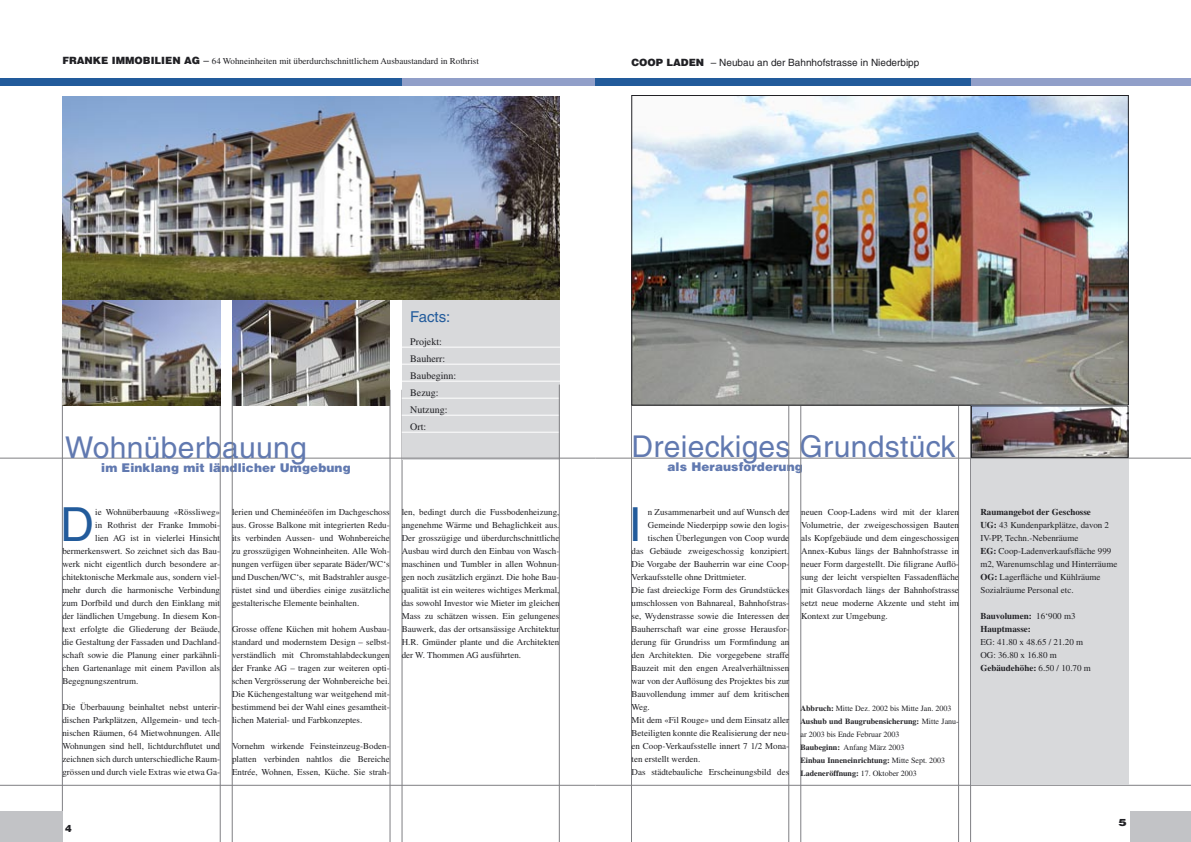
<style>
.page{position:relative;width:1191px;height:842px;background:#fff}
.page>*{position:absolute;margin:0;border:0;box-sizing:border-box;transform-origin:0 0}
.t1{font:47px "Helvetica";color:#225b9b}
.t2{font:30px "Helvetica";letter-spacing:.01em;color:#6179b0}
.t3{font:15px "Helvetica";color:#225b9b}
.t4{font:900 12px "Helvetica";letter-spacing:.01em;color:#6179b0}
.t5{font:10px "Helvetica";color:#212125}
.t6{font:10px/17px "Times";color:#212125}
.t7{font:900 10px "Helvetica";color:#212125}
.t8{font:900 10px "Helvetica";color:#212125;scale:1.23 1}
.t9{font:9px/13px "Times";color:#212125;text-align:justify}
.t10{font:700 9px/13px "Times";color:#212125}
.t11{font:8px/13px "Times";color:#212125}
.s1{font-family:"Helvetica";font-weight:900;font-size:10px}
.s2{font-family:"Helvetica";font-size:10px}
.s3{font-weight:900}
.s4{font-weight:700}
.s5{font-weight:400}
</style>
<div class="page">
<hr style="left:390px;top:390px;width:1px;height:452px;background:#7f7f83">
<hr style="left:402px;top:390px;width:1px;height:452px;background:#7f7f83">
<hr style="left:62px;top:390px;width:1px;height:452px;background:#7f7f83">
<hr style="left:0;top:785px;width:595px;height:1px;background:#7f7f83">
<div style="left:0;top:811px;width:62px;height:31px;background:#c2c3c6"></div>
<div style="left:402px;top:298px;width:157px;height:162px;background:#d8d9db"></div>
<hr style="left:402px;top:347px;width:190px;height:1px;background:#fff">
<hr style="left:402px;top:364px;width:190px;height:1px;background:#fff">
<hr style="left:402px;top:381px;width:190px;height:1px;background:#fff">
<hr style="left:402px;top:398px;width:190px;height:1px;background:#fff">
<hr style="left:402px;top:415px;width:190px;height:1px;background:#fff">
<hr style="left:402px;top:432px;width:190px;height:1px;background:#fff">
<hr style="left:0;top:458px;width:595px;height:1px;background:#7f7f83">
<hr style="left:220px;top:390px;width:1px;height:452px;background:#7f7f83">
<hr style="left:232px;top:390px;width:1px;height:452px;background:#7f7f83">
<div style="left:402px;top:78px;width:193px;height:8px;background:#919fc9"></div>
<div style="left:0;top:78px;width:402px;height:8px;background:#225b9b"></div>
<img style="left:62px;top:96px;width:497px;height:203px">
<img style="left:232px;top:301px;width:158px;height:104px">
<img style="left:62px;top:300px;width:158px;height:105px">
<div style="left:1130px;top:811px;width:61px;height:31px;background:#c2c3c6"></div>
<hr style="left:958px;top:390px;width:1px;height:452px;background:#7f7f83">
<hr style="left:970px;top:390px;width:1px;height:452px;background:#7f7f83">
<hr style="left:631px;top:390px;width:1px;height:452px;background:#7f7f83">
<hr style="left:595px;top:785px;width:596px;height:1px;background:#7f7f83">
<div style="left:971px;top:405px;width:157px;height:380px;background:#d8d9db"></div>
<hr style="left:595px;top:458px;width:596px;height:1px;background:#7f7f83">
<hr style="left:788px;top:390px;width:1px;height:452px;background:#7f7f83">
<hr style="left:800px;top:390px;width:1px;height:452px;background:#7f7f83">
<div style="left:971px;top:78px;width:220px;height:8px;background:#919fc9"></div>
<div style="left:595px;top:78px;width:376px;height:8px;background:#225b9b"></div>
<img style="left:633px;top:97px;width:493px;height:306px">
<div style="left:631px;top:95px;width:497px;height:310px;border:1px solid #212125"></div>
<img style="left:973px;top:408px;width:153px;height:48px">
<div style="left:971px;top:406px;width:157px;height:52px;border:1px solid #212125"></div>
<hr style="left:559px;top:385px;width:1px;height:457px;background:#7f7f83">
<p class="t9" style="left:62px;top:55px;width:418px"><span class="s1">FRANKE IMMOBILIEN AG</span> <span class="s2">–</span> 64 Wohneinheiten mit überdurchschnittlichem Ausbaustandard in Rothrist</p>
<p class="t5" style="left:631px;top:56px;width:289px"><span class="s3">COOP LADEN</span> – Neubau an der Bahnhofstrasse in Niederbipp</p>
<h2 class="t2" style="left:65px;top:430px;width:243px">Wohnüberbauung</h2>
<h3 class="t4" style="left:101px;top:460px;width:251px">im Einklang mit ländlicher Umgebung</h3>
<p class="t9" style="left:95px;top:505px;width:126px">ie Wohnüberbauung «Rössliweg»</p>
<p class="t9" style="left:95px;top:518px;width:126px">in Rothrist der Franke Immobi-</p>
<p class="t9" style="left:95px;top:531px;width:126px">lien AG ist in vielerlei Hinsicht</p>
<p class="t9" style="left:62px;top:544px;width:159px">bermerkenswert. So zeichnet sich das Bau-</p>
<p class="t9" style="left:62px;top:557px;width:159px">werk nicht eigentlich durch besondere ar-</p>
<p class="t9" style="left:62px;top:570px;width:159px">chitektonische Merkmale aus, sondern viel-</p>
<p class="t9" style="left:62px;top:583px;width:159px">mehr durch die harmonische Verbindung</p>
<p class="t9" style="left:62px;top:596px;width:159px">zum Dorfbild und durch den Einklang mit</p>
<p class="t9" style="left:62px;top:609px;width:159px">der ländlichen Umgebung. In diesem Kon-</p>
<p class="t9" style="left:62px;top:622px;width:159px">text erfolgte die Gliederung der Beäude,</p>
<p class="t9" style="left:62px;top:635px;width:159px">die Gestaltung der Fassaden und Dachland-</p>
<p class="t9" style="left:62px;top:648px;width:159px">schaft sowie die Planung einer parkähnli-</p>
<p class="t9" style="left:62px;top:661px;width:159px">chen Gartenanlage mit einem Pavillon als</p>
<p class="t9" style="left:62px;top:674px;width:77px">Begegnungszentrum.</p>
<p class="t9" style="left:62px;top:700px;width:159px">Die Überbauung beinhaltet nebst unterir&shy;dischen Parkplätzen, Allgemein- und tech&shy;nischen Räumen, 64 Mietwohnungen. Alle Wohnungen sind hell, lichtdurchflutet und zeichnen sich durch unterschiedliche Raum&shy;grössen und durch viele Extras wie etwa Ga-</p>
<h1 class="t1" style="left:60px;top:497px;width:35px">D</h1>
<p class="t9" style="left:232px;top:505px;width:159px">lerien und Cheminéeöfen im Dachgeschoss aus. Grosse Balkone mit integrierten Redu&shy;its verbinden Aussen- und Wohnbereiche zu grosszügigen Wohneinheiten. Alle Woh&shy;nungen verfügen über separate Bäder/WC‘s und Duschen/WC‘s, mit Badstrahler ausge&shy;rüstet sind und überdies einige zusätzliche gestalterische Elemente beinhalten.</p>
<p class="t9" style="left:232px;top:622px;width:159px">Grosse offene Küchen mit hohem Ausbau&shy;standard und modernstem Design – selbst&shy;verständlich mit Chromstahlabdeckungen der Franke AG – tragen zur weiteren opti&shy;schen Vergrösserung der Wohnbereiche bei.<br>Die Küchengestaltung war weitgehend mit&shy;bestimmend bei der Wahl eines gesamtheit&shy;lichen Material- und Farbkonzeptes.</p>
<p class="t9" style="left:232px;top:739px;width:159px">Vornehm wirkende Feinsteinzeug-Boden&shy;platten verbinden nahtlos die Bereiche Entrée, Wohnen, Essen, Küche. Sie strah-</p>
<h3 class="t3" style="left:410px;top:308px;width:42px">Facts:</h3>
<p class="t6" style="left:410px;top:333px;width:47px">Projekt:<br>Bauherr:<br>Baubeginn:<br>Bezug:<br>Nutzung:<br>Ort:</p>
<p class="t9" style="left:402px;top:505px;width:159px">len, bedingt durch die Fussbodenheizung, angenehme Wärme und Behaglichkeit aus.<br>Der grosszügige und überdurchschnittliche Ausbau wird durch den Einbau von Wasch&shy;maschinen und Tumbler in allen Wohnun&shy;gen noch zusätzlich ergänzt. Die hohe Bau&shy;qualität ist ein weiteres wichtiges Merkmal, das sowohl Investor wie Mieter im gleichen Mass zu schätzen wissen. Ein gelungenes Bauwerk, das der ortsansässige Architektur H.R. Gmünder plante und die Architekten der W. Thommen AG ausführten.</p>
<p class="t7" style="left:65px;top:822px;width:8px">4</p>
<h2 class="t2" style="left:631px;top:429px;width:325px">Dreieckiges Grundstück</h2>
<h3 class="t4" style="left:667px;top:459px;width:137px">als Herausforderung</h3>
<p class="t9" style="left:648px;top:505px;width:143px">n Zusammenarbeit und auf Wunsch der</p>
<p class="t9" style="left:648px;top:518px;width:143px">Gemeinde Niederpipp sowie den logis-</p>
<p class="t9" style="left:648px;top:531px;width:143px">tischen Überlegungen von Coop wurde</p>
<p class="t9" style="left:631px;top:544px;width:159px">das Gebäude zweigeschossig konzipiert.</p>
<p class="t9" style="left:631px;top:557px;width:159px">Die Vorgabe der Bauherrin war eine Coop-</p>
<p class="t9" style="left:631px;top:570px;width:116px">Verkaufsstelle ohne Drittmieter.</p>
<p class="t9" style="left:631px;top:583px;width:159px">Die fast dreieckige Form des Grundstückes</p>
<p class="t9" style="left:631px;top:596px;width:159px">umschlossen von Bahnareal, Bahnhofstras-</p>
<p class="t9" style="left:631px;top:609px;width:159px">se, Wydenstrasse sowie die Interessen der</p>
<p class="t9" style="left:631px;top:622px;width:159px">Bauherrschaft war eine grosse Herausfor-</p>
<p class="t9" style="left:631px;top:635px;width:159px">derung für Grundriss um Formfindung an</p>
<p class="t9" style="left:631px;top:648px;width:159px">den Architekten. Die vorgegebene straffe</p>
<p class="t9" style="left:631px;top:661px;width:159px">Bauzeit mit den engen Arealverhältnissen</p>
<p class="t9" style="left:631px;top:674px;width:159px">war von der Auflösung des Projektes bis zur</p>
<p class="t9" style="left:631px;top:687px;width:159px">Bauvollendung immer auf dem kritischen</p>
<p class="t9" style="left:631px;top:700px;width:20px">Weg.</p>
<p class="t9" style="left:631px;top:713px;width:159px">Mit dem «Fil Rouge» und dem Einsatz aller</p>
<p class="t9" style="left:631px;top:726px;width:159px">Beteiligten konnte die Realisierung der neu-</p>
<p class="t9" style="left:631px;top:739px;width:159px">en Coop-Verkaufsstelle innert 7 1/2 Mona-</p>
<p class="t9" style="left:631px;top:752px;width:70px">ten erstellt werden.</p>
<p class="t9" style="left:631px;top:765px;width:159px">Das städtebauliche Erscheinungsbild des</p>
<h1 class="t1" style="left:629px;top:497px;width:15px">I</h1>
<p class="t9" style="left:801px;top:505px;width:159px">neuen Coop-Ladens wird mit der klaren Volumetrie, der zweigeschossigen Bauten als Kopfgebäude und dem eingeschossigen Annex-Kubus längs der Bahnhofstrasse in neuer Form dargestellt. Die filigrane Auflö&shy;sung der leicht verspielten Fassadenfläche mit Glasvordach längs der Bahnhofstrasse setzt neue moderne Akzente und steht im Kontext zur Umgebung.</p>
<p class="t9" style="left:980px;top:505px;width:138px;text-align:left"><span class="s4">Raumangebot der Geschosse<br>UG:</span> 43 Kundenparkplätze, davon 2<br>IV-PP, Techn.-Nebenräume<br><span class="s4">EG:</span> Coop-Ladenverkaufsfläche 999 m2, Warenumschlag und Hinterräume<br><span class="s4">OG:</span> Lagerfläche und Kühlräume<br>Sozialräume Personal etc.</p>
<p class="t10" style="left:980px;top:609px;width:97px">Bauvolumen: <span class="s5">16‘900 m3<br></span>Hauptmasse:</p>
<p class="t9" style="left:980px;top:635px;width:112px;text-align:left">EG: 41.80 x 48.65 / 21.20 m<br>OG: 36.80 x 16.80 m<br><span class="s4">Gebäudehöhe:</span> 6.50 / 10.70 m</p>
<p class="t11" style="left:800px;top:702px;width:160px"><span class="s4">Abbruch:</span> Mitte Dez. 2002 bis Mitte Jan. 2003<br><span class="s4">Aushub und Baugrubensicherung:</span> Mitte Janu&shy;ar 2003 bis Ende Februar 2003<br><span class="s4">Baubeginn:</span> Anfang März 2003<br><span class="s4">Einbau Inneneinrichtung:</span> Mitte Sept. 2003<br><span class="s4">Ladeneröffnung:</span> 17. Oktober 2003</p>
<p class="t8" style="left:1118px;top:815px;width:8px">5</p>
</div>
